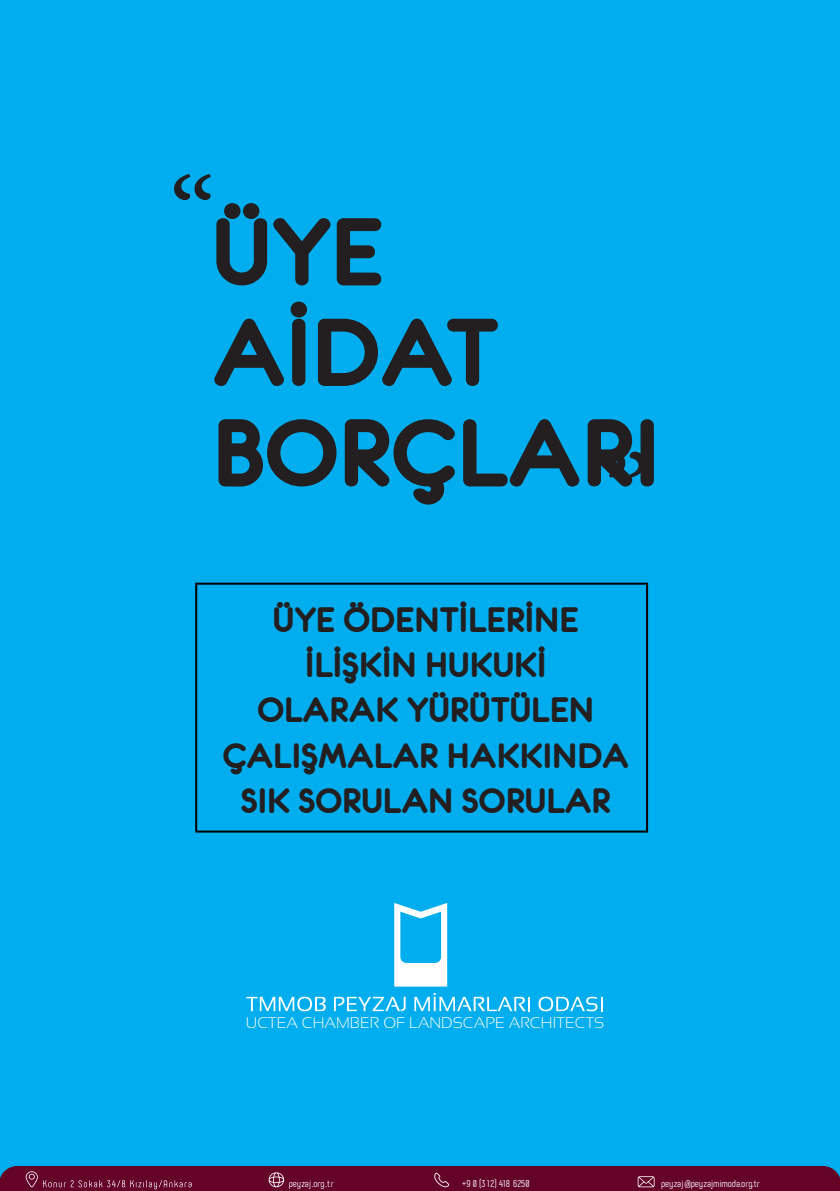
<style>
.page{position:relative;width:840px;height:1191px;background:#fff}
.page>*{position:absolute;margin:0;border:0;box-sizing:border-box;transform-origin:0 0}
.t1{font:113px "Minion Pro";color:#231f20}
.t2{font:103.6px "Eurofurencebold";color:#231f20}
.t3{font:37.6px/45.2px "Eurofurencebold";color:#231f20;text-align:center}
.t4{font:300 15.4px "Sansation";color:#fff}
.t5{font:10px "Phenomena";color:#fff}
</style>
<div class="page">
<div style="left:1px;top:0;width:838px;height:1191px;background:#00aeef"></div>
<div style="left:0;top:1166px;width:839px;height:25px;background:#640326"></div>
<svg style="left:246px;top:996px;width:79px;height:15px"></svg>
<svg style="left:334px;top:996px;width:71px;height:15px"></svg>
<svg style="left:414px;top:993px;width:115px;height:18px"></svg>
<svg style="left:538px;top:996px;width:64px;height:15px"></svg>
<svg style="left:394px;top:903px;width:53px;height:83px"></svg>
<div style="left:195px;top:582px;width:452px;height:250px;border:2px solid #000"></div>
<p class="t1" style="left:169px;top:143px;width:48px">“</p>
<p class="t2" style="left:212px;top:200px;width:172px">ÜYE</p>
<p class="t2" style="left:212px;top:300px;width:287px">AİDAT</p>
<p class="t2" style="left:212px;top:401px;width:449px">BORÇLARI</p>
<p class="t1" style="left:650px;top:508px;width:48px;rotate:-180deg">“</p>
<p class="t3" style="left:222px;top:597px;width:407px">ÜYE ÖDENTİLERİNE<br>İLİŞKİN HUKUKİ<br>OLARAK YÜRÜTÜLEN<br>ÇALIŞMALAR HAKKINDA</p>
<p class="t3" style="left:241px;top:778px;width:371px">SIK SORULAN SORULAR</p>
<p class="t4" style="left:246px;top:1014px;width:359px">UCTEA CHAMBER OF LANDSCAPE ARCHITECTS</p>
<p class="t5" style="left:288px;top:1178px;width:46px">peyzaj.org .tr</p>
<p class="t5" style="left:461px;top:1178px;width:69px">+9 0 (312) 418 6250</p>
<p class="t5" style="left:660px;top:1178px;width:100px">peyzaj@peyzajmimoda.org.tr</p>
</div>
